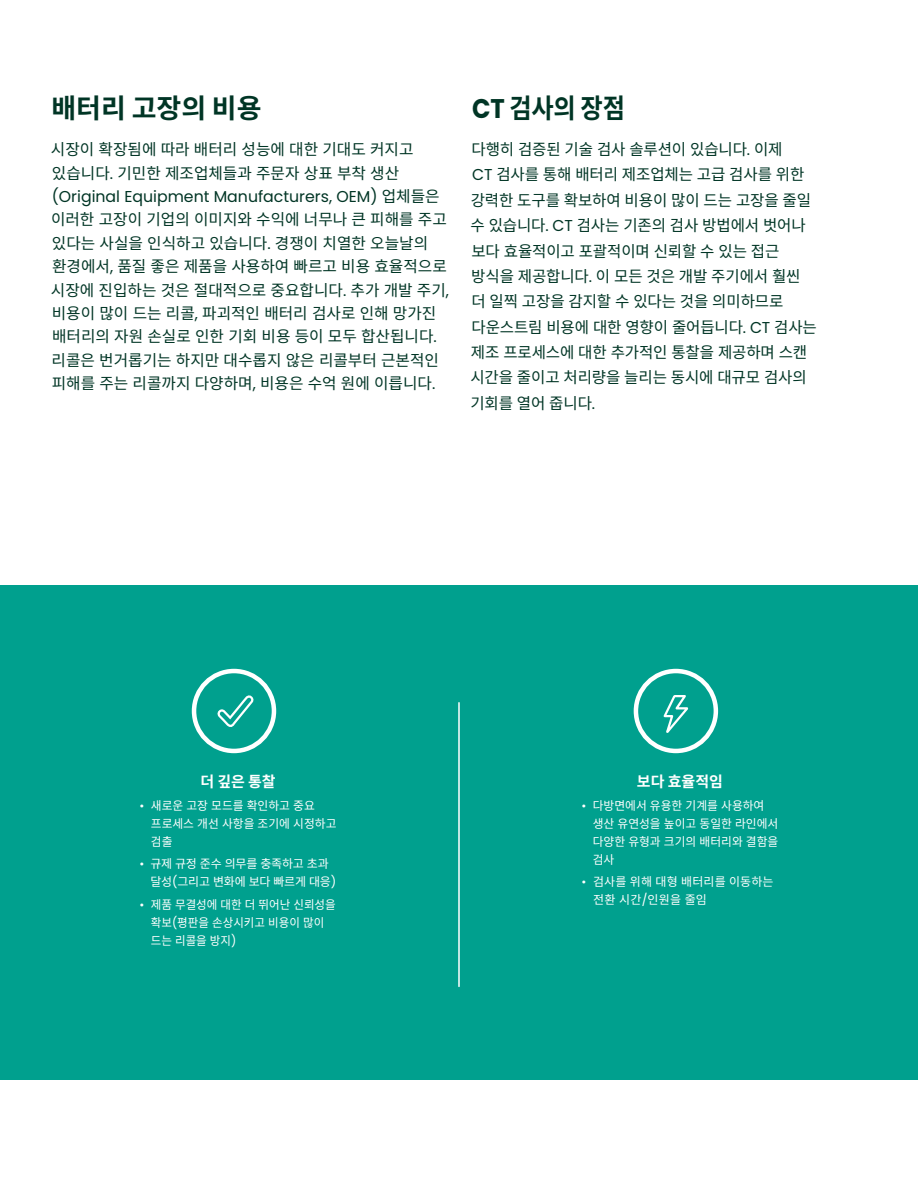
<style>
.page{position:relative;width:918px;height:1188px;background:#fff}
.page>*{position:absolute;margin:0;border:0;box-sizing:border-box;transform-origin:0 0}
.t1{font:700 27px "Noto Sans KR";color:#003525}
.t2{font:700 27px "Noto Sans KR";color:#003525;scale:.9 1}
.t3{font:15.75px/25.3px "Noto Sans KR";color:#003525}
.t4{font:15.75px "Poppins";color:#003525}
.t5{font:700 15px "Noto Sans KR";color:#fff}
.t6{font:12px/18px "Noto Sans KR";color:#fff}
.t7{font:12px/18px "Noto Sans KR";color:#fff;scale:.96 1}
.s1{font-family:"Poppins"}
.s2{font-family:"Noto Sans KR"}
</style>
<div class="page">
<div style="left:0;top:585px;width:918px;height:495px;background:#00a08e"></div>
<svg style="left:217px;top:695px;width:37px;height:32px"></svg>
<div style="left:192px;top:669px;width:84px;height:84px;border:4px solid #fff;border-radius:50%"></div>
<svg style="left:663px;top:695px;width:26px;height:38px"></svg>
<div style="left:634px;top:669px;width:84px;height:84px;border:4px solid #fff;border-radius:50%"></div>
<hr style="left:458px;top:703px;width:2px;height:283px;background:#fff">
<h1 class="t1" style="left:51px;top:93px;width:212px">배터리 고장의 비용</h1>
<p class="t3" style="left:51px;top:138px;width:364px;line-height:23.4px">시장이 확장됨에 따라 배터리 성능에 대한 기대도 커지고 있습니다<span class="s1">.</span> 기민한 제조업체들과 주문자 상표 부착 생산</p>
<p class="t4" style="left:52px;top:187px;width:389px">(Original Equipment Manufacturers, OEM) <span class="s2">업체들은</span></p>
<p class="t3" style="left:51px;top:208px;width:400px;line-height:23.4px">이러한 고장이 기업의 이미지와 수익에 너무나 큰 피해를 주고 있다는 사실을 인식하고 있습니다<span class="s1">.</span> 경쟁이 치열한 오늘날의 환경에서<span class="s1">,</span> 품질 좋은 제품을 사용하여 빠르고 비용 효율적으로 시장에 진입하는 것은 절대적으로 중요합니다<span class="s1">.</span> 추가 개발 주기<span class="s1">, </span>비용이 많이 드는 리콜<span class="s1">,</span> 파괴적인 배터리 검사로 인해 망가진 배터리의 자원 손실로 인한 기회 비용 등이 모두 합산됩니다<span class="s1">. </span>리콜은 번거롭기는 하지만 대수롭지 않은 리콜부터 근본적인 피해를 주는 리콜까지 다양하며<span class="s1">,</span> 비용은 수억 원에 이릅니다<span class="s1">.</span></p>
<h1 class="t2" style="left:472px;top:93px;width:171px"><span class="s1">CT</span> 검사의 장점</h1>
<p class="t3" style="left:470px;top:137px;width:348px">다행히 검증된 기술 검사 솔루션이 있습니다<span class="s1">.</span> 이제<br><span class="s1">CT</span> 검사를 통해 배터리 제조업체는 고급 검사를 위한 강력한 도구를 확보하여 비용이 많이 드는 고장을 줄일 수 있습니다<span class="s1">. CT</span> 검사는 기존의 검사 방법에서 벗어나 보다 효율적이고 포괄적이며 신뢰할 수 있는 접근 방식을 제공합니다<span class="s1">.</span> 이 모든 것은 개발 주기에서 훨씬 더 일찍 고장을 감지할 수 있다는 것을 의미하므로 다운스트림 비용에 대한 영향이 줄어듭니다<span class="s1">. CT</span> 검사는 제조 프로세스에 대한 추가적인 통찰을 제공하며 스캔 시간을 줄이고 처리량을 늘리는 동시에 대규모 검사의 기회를 열어 줍니다<span class="s1">.</span></p>
<p class="t5" style="left:200px;top:774px;width:77px">더깊은통찰</p>
<p class="t6" style="left:151px;top:797px;width:187px;text-indent:-11px"><span class="s1">•</span> 새로운 고장 모드를 확인하고 중요 프로세스 개선 사항을 조기에 시정하고 검출</p>
<p class="t6" style="left:150px;top:855px;width:187px;text-indent:-11px"><span class="s1">•</span> 규제 규정 준수 의무를 충족하고 초과 달성<span class="s1">(</span>그리고 변화에 보다 빠르게 대응<span class="s1">)</span></p>
<p class="t7" style="left:151px;top:896px;width:194px;text-indent:-11px"><span class="s1">•</span> 제품 무결성에 대한 더 뛰어난 신뢰성을 확보<span class="s1">(</span>평판을 손상시키고 비용이 많이 드는 리콜을 방지<span class="s1">)</span></p>
<p class="t5" style="left:637px;top:774px;width:87px">보다 효율적임</p>
<p class="t6" style="left:593px;top:797px;width:187px;text-indent:-11px"><span class="s1">•</span> 다방면에서 유용한 기계를 사용하여 생산 유연성을 높이고 동일한 라인에서 다양한 유형과 크기의 배터리와 결함을 검사</p>
<p class="t6" style="left:593px;top:873px;width:182px;text-indent:-12px"><span class="s1">•</span> 검사를 위해 대형 배터리를 이동하는 전환 시간<span class="s1">/</span>인원을 줄임</p>
</div>
